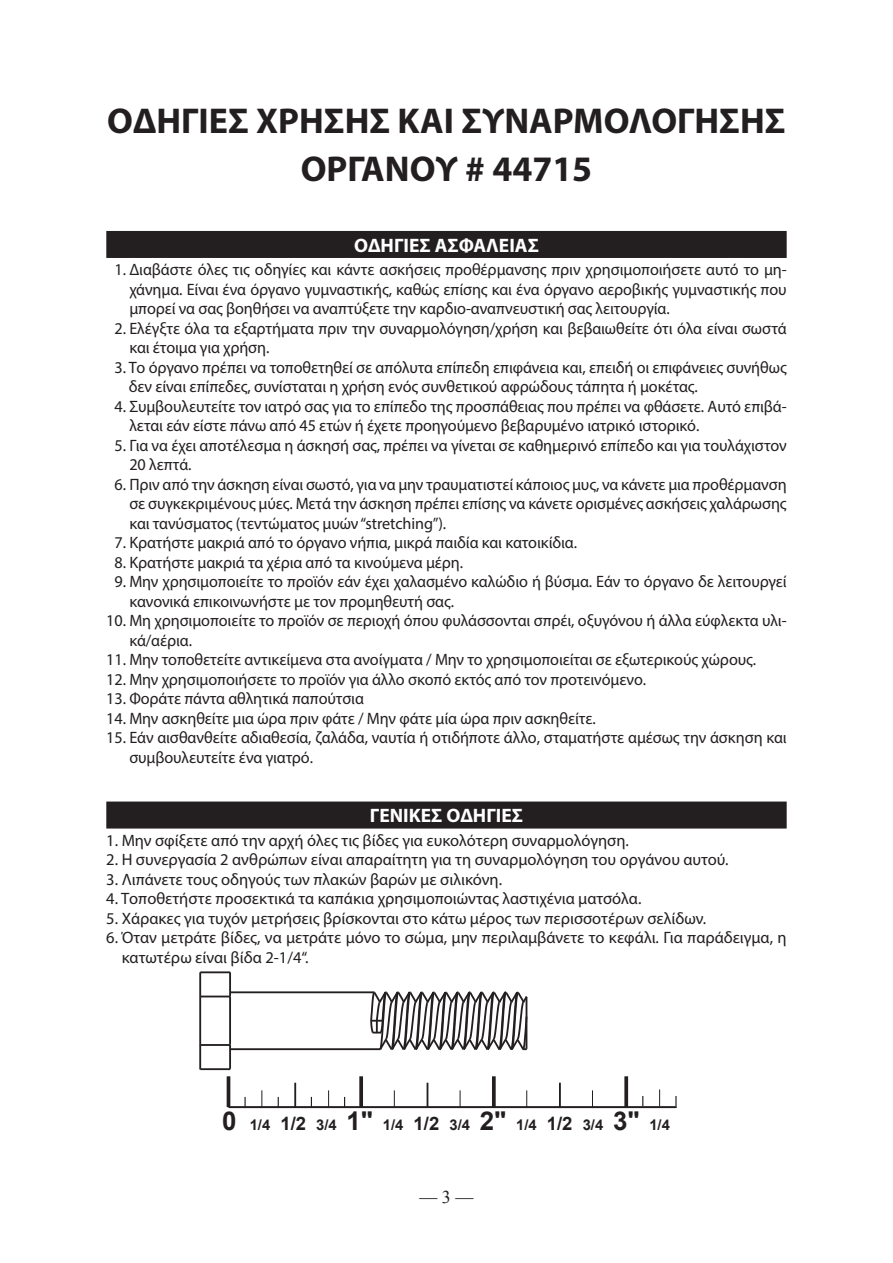
<style>
.page{position:relative;width:893px;height:1263px;background:#fff}
.page>*{position:absolute;margin:0;border:0;box-sizing:border-box;transform-origin:0 0}
.t1{font:700 36px/48px "Myriad Pro";color:#231f20;text-align:center}
.t2{font:700 19.5px "Myriad Pro";color:#fff}
.t3{font:18px "Times New Roman";color:#231f20}
.t4{font:16.5px/19.5px "Myriad Pro";letter-spacing:-.005em;color:#231f20}
.t5{font:700 14.85px "Arial";color:#231f20}
.s1{font-size:25.95px}
.s2{font-size:18.45px}
</style>
<div class="page">
<div style="left:106px;top:231px;width:681px;height:27px;background:#231f20"></div>
<div style="left:106px;top:801px;width:681px;height:27px;background:#231f20"></div>
<hr style="left:230px;top:1048px;width:150px;height:2px;background:#231f20">
<hr style="left:230px;top:991px;width:144px;height:2px;background:#231f20">
<hr style="left:200px;top:995px;width:30px;height:2px;background:#231f20">
<hr style="left:200px;top:971px;width:30px;height:2px;background:#231f20">
<hr style="left:200px;top:1068px;width:30px;height:2px;background:#231f20">
<hr style="left:200px;top:1044px;width:30px;height:2px;background:#231f20">
<svg style="left:228px;top:971px;width:4px;height:100px"></svg>
<svg style="left:199px;top:971px;width:3px;height:100px"></svg>
<svg style="left:369px;top:991px;width:159px;height:60px"></svg>
<hr style="left:229px;top:1106px;width:447px;height:2px;background:#231f20">
<hr style="left:227px;top:1076px;width:3px;height:31px;background:#231f20">
<svg style="left:244px;top:1097px;width:2px;height:10px"></svg>
<svg style="left:359px;top:1076px;width:4px;height:30px"></svg>
<svg style="left:492px;top:1076px;width:4px;height:30px"></svg>
<svg style="left:261px;top:1090px;width:1px;height:16px"></svg>
<hr style="left:294px;top:1083px;width:2px;height:24px;background:#231f20">
<svg style="left:427px;top:1083px;width:1px;height:23px"></svg>
<svg style="left:328px;top:1090px;width:1px;height:16px"></svg>
<svg style="left:394px;top:1090px;width:1px;height:16px"></svg>
<svg style="left:460px;top:1090px;width:1px;height:17px"></svg>
<svg style="left:624px;top:1076px;width:4px;height:31px"></svg>
<hr style="left:559px;top:1083px;width:2px;height:24px;background:#231f20">
<svg style="left:526px;top:1090px;width:1px;height:16px"></svg>
<svg style="left:592px;top:1090px;width:1px;height:16px"></svg>
<svg style="left:675px;top:1096px;width:2px;height:10px"></svg>
<svg style="left:659px;top:1089px;width:1px;height:17px"></svg>
<h1 class="t1" style="left:107px;top:96px;width:680px">ΟΔΗΓΙΕΣ ΧΡΗΣΗΣ ΚΑΙ ΣΥΝΑΡΜΟΛΟΓΗΣΗΣ<br>ΟΡΓΑΝΟΥ # 44715</h1>
<p class="t2" style="left:354px;top:232px;width:186px">ΟΔΗΓΙΕΣ ΑΣΦΑΛΕΙΑΣ</p>
<p class="t4" style="left:129px;top:260px;width:659px;text-align:justify;text-indent:-15px">1. Διαβάστε όλες τις οδηγίες και κάντε ασκήσεις προθέρμανσης πριν χρησιμοποιήσετε αυτό το μη&shy;χάνημα. Είναι ένα όργανο γυμναστικής, καθώς επίσης και ένα όργανο αεροβικής γυμναστικής που μπορεί να σας βοηθήσει να αναπτύξετε την καρδιο-αναπνευστική σας λειτουργία.</p>
<p class="t4" style="left:129px;top:318px;width:659px;text-indent:-15px">2. Ελέγξτε όλα τα εξαρτήματα πριν την συναρμολόγηση/χρήση και βεβαιωθείτε ότι όλα είναι σωστά και έτοιμα για χρήση.</p>
<p class="t4" style="left:129px;top:357px;width:660px;text-indent:-14px">3. Το όργανο πρέπει να τοποθετηθεί σε απόλυτα επίπεδη επιφάνεια και, επειδή οι επιφάνειες συνήθως δεν είναι επίπεδες, συνίσταται η χρήση ενός συνθετικού αφρώδους τάπητα ή μοκέτας.</p>
<p class="t4" style="left:129px;top:396px;width:659px;text-indent:-15px">4. Συμβουλευτείτε τον ιατρό σας για το επίπεδο της προσπάθειας που πρέπει να φθάσετε. Αυτό επιβά&shy;λεται εάν είστε πάνω από 45 ετών ή έχετε προηγούμενο βεβαρυμένο ιατρικό ιστορικό.</p>
<p class="t4" style="left:129px;top:435px;width:659px;text-indent:-15px">5. Για να έχει αποτέλεσμα η άσκησή σας, πρέπει να γίνεται σε καθημερινό επίπεδο και για τουλάχιστον<br>20 λεπτά.</p>
<p class="t4" style="left:129px;top:474px;width:659px;text-align:justify;text-indent:-15px">6. Πριν από την άσκηση είναι σωστό, για να μην τραυματιστεί κάποιος μυς, να κάνετε μια προθέρμανση σε συγκεκριμένους μύες. Μετά την άσκηση πρέπει επίσης να κάνετε ορισμένες ασκήσεις χαλάρωσης και τανύσματος (τεντώματος μυών “stretching”).</p>
<p class="t4" style="left:115px;top:533px;width:464px">7. Κρατήστε μακριά από το όργανο νήπια, μικρά παιδία και κατοικίδια.</p>
<p class="t4" style="left:115px;top:552px;width:350px">8. Κρατήστε μακριά τα χέρια από τα κινούμενα μέρη.</p>
<p class="t4" style="left:129px;top:572px;width:659px;text-indent:-15px">9. Μην χρησιμοποιείτε το προϊόν εάν έχει χαλασμένο καλώδιο ή βύσμα. Εάν το όργανο δε λειτουργεί κανονικά επικοινωνήστε με τον προμηθευτή σας.</p>
<p class="t4" style="left:129px;top:611px;width:659px;text-indent:-23px">10. Μη χρησιμοποιείτε το προϊόν σε περιοχή όπου φυλάσσονται σπρέι, οξυγόνου ή άλλα εύφλεκτα υλι&shy;κά/αέρια.</p>
<p class="t4" style="left:106px;top:650px;width:651px">11. Μην τοποθετείτε αντικείμενα στα ανοίγματα / Μην το χρησιμοποιείται σε εξωτερικούς χώρους.</p>
<p class="t4" style="left:106px;top:669px;width:541px">12. Μην χρησιμοποιήσετε το προϊόν για άλλο σκοπό εκτός από τον προτεινόμενο.</p>
<p class="t4" style="left:106px;top:689px;width:259px">13. Φοράτε πάντα αθλητικά παπούτσια</p>
<p class="t4" style="left:106px;top:708px;width:491px">14. Μην ασκηθείτε μια ώρα πριν φάτε / Μην φάτε μία ώρα πριν ασκηθείτε.</p>
<p class="t4" style="left:129px;top:728px;width:659px;text-indent:-23px">15. Εάν αισθανθείτε αδιαθεσία, ζαλάδα, ναυτία ή οτιδήποτε άλλο, σταματήστε αμέσως την άσκηση και συμβουλευτείτε ένα γιατρό.</p>
<p class="t2" style="left:370px;top:803px;width:155px">ΓΕΝΙΚΕΣ ΟΔΗΓΙΕΣ</p>
<p class="t4" style="left:106px;top:830px;width:524px">1. Μην σφίξετε από την αρχή όλες τις βίδες για ευκολότερη συναρμολόγηση.</p>
<p class="t4" style="left:106px;top:850px;width:624px">2. Η συνεργασία 2 ανθρώπων είναι απαραίτητη για τη συναρμολόγηση του οργάνου αυτού.</p>
<p class="t4" style="left:106px;top:869px;width:397px">3. Λιπάνετε τους οδηγούς των πλακών βαρών με σιλικόνη.</p>
<p class="t4" style="left:106px;top:889px;width:537px">4. Τοποθετήστε προσεκτικά τα καπάκια χρησιμοποιώντας λαστιχένια ματσόλα.</p>
<p class="t4" style="left:106px;top:908px;width:601px">5. Χάρακες για τυχόν μετρήσεις βρίσκονται στο κάτω μέρος των περισσοτέρων σελίδων.</p>
<p class="t4" style="left:122px;top:928px;width:666px;text-indent:-15px">6. Όταν μετράτε βίδες, να μετράτε μόνο το σώμα, μην περιλαμβάνετε το κεφάλι. Για παράδειγμα, η κατωτέρω είναι βίδα 2-1/4“.</p>
<p class="t5" style="left:222px;top:1114px;width:449px"><span class="s1">0</span> 1/4 <span class="s2">1/2</span> 3/4 <span class="s1">1"</span> 1/4 <span class="s2">1/2</span> 3/4 <span class="s1">2"</span> 1/4 <span class="s2">1/2</span> 3/4 <span class="s1">3"</span> 1/4</p>
<p class="t3" style="left:419px;top:1185px;width:55px">— 3 —</p>
</div>
